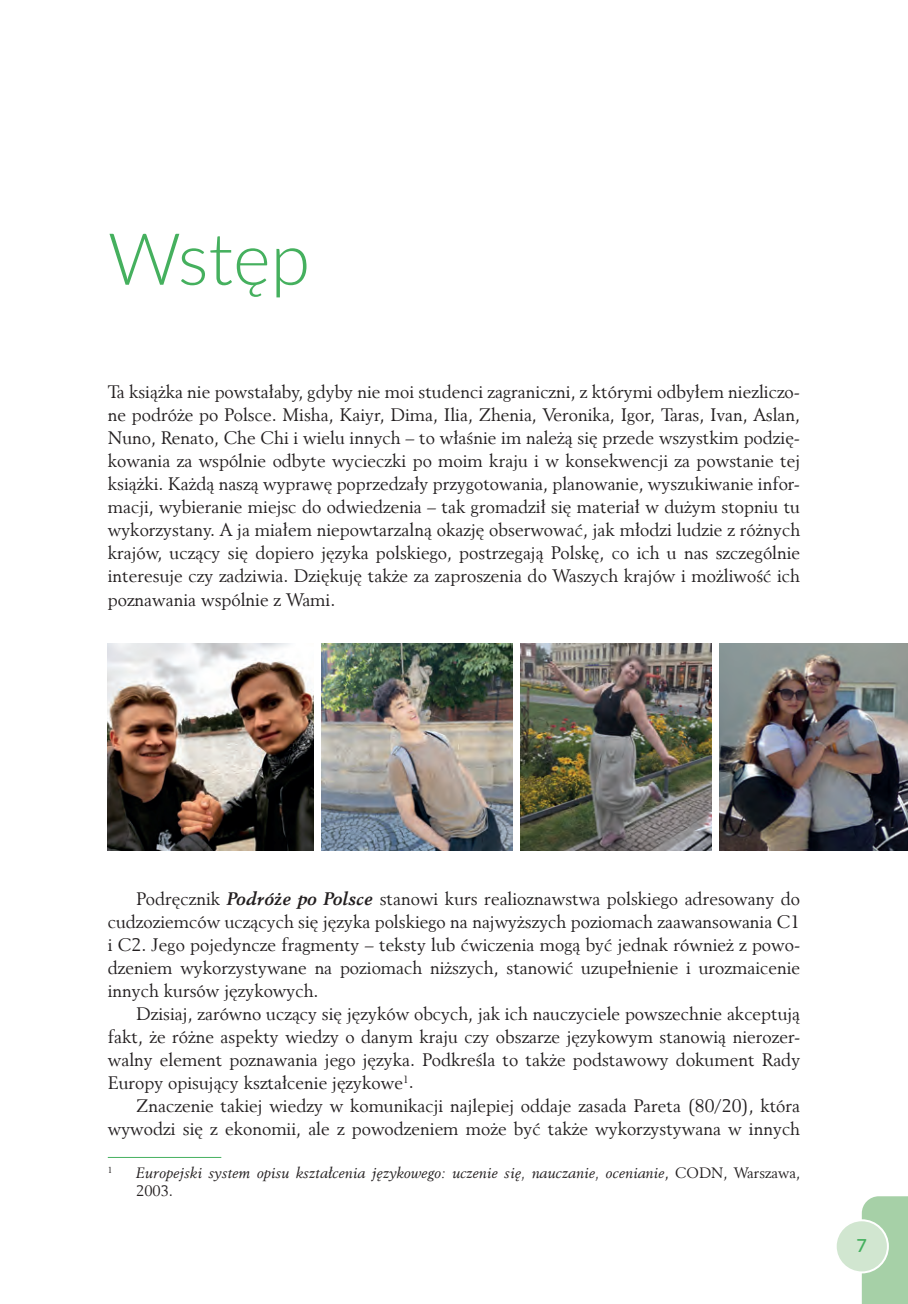
<style>
.page{position:relative;width:908px;height:1304px;background:#fff}
.page>*{position:absolute;margin:0;border:0;box-sizing:border-box;transform-origin:0 0}
.t1{font:300 72px "Lato";color:#45b05e}
.t2{font:18px/23px "Revival 565 EU";color:#231f20;text-align:justify}
.t3{font:600 18px "Lato";color:#45b05e}
.t4{font:italic 15px/18px "Revival 565 EU";color:#231f20}
.t5{font:8.8px "Revival 565 EU";color:#231f20}
.s1{font-weight:700;font-style:italic}
.s2{font-style:normal}
</style>
<div class="page">
<hr style="left:108px;top:1157px;width:113px;height:1px;background:#45b05e">
<div style="left:835px;top:1220px;width:52px;height:52px;background:#d1e6d0;border-radius:50%"></div>
<div style="left:834px;top:1219px;width:54px;height:54px;border:2px solid #fff;border-radius:50%"></div>
<img style="left:108px;top:643px;width:205px;height:208px">
<img style="left:321px;top:643px;width:191px;height:208px">
<img style="left:520px;top:643px;width:190px;height:208px">
<img style="left:719px;top:643px;width:188px;height:208px">
<svg style="left:861px;top:1196px;width:47px;height:108px"></svg>
<h1 class="t1" style="left:108px;top:209px;width:204px">Wstęp</h1>
<p class="t2" style="left:108px;top:381px;width:693px">Ta książka nie powstałaby, gdyby nie moi studenci zagraniczni, z którymi odbyłem niezliczo&shy;ne podróże po Polsce. Misha, Kaiyr, Dima, Ilia, Zhenia, Veronika, Igor, Taras, Ivan, Aslan, Nuno, Renato, Che Chi i wielu innych – to właśnie im należą się przede wszystkim podzię&shy;kowania za wspólnie odbyte wycieczki po moim kraju i w konsekwencji za powstanie tej książki. Każdą naszą wyprawę poprzedzały przygotowania, planowanie, wyszukiwanie infor&shy;macji, wybieranie miejsc do odwiedzenia – tak gromadził się materiał w dużym stopniu tu wykorzystany. A ja miałem niepowtarzalną okazję obserwować, jak młodzi ludzie z różnych krajów, uczący się dopiero języka polskiego, postrzegają Polskę, co ich u nas szczególnie interesuje czy zadziwia. Dziękuję także za zaproszenia do Waszych krajów i możliwość ich poznawania wspólnie z Wami.</p>
<p class="t2" style="left:108px;top:887px;width:693px;text-indent:28px">Podręcznik <span class="s1">Podróże po Polsce</span> stanowi kurs realioznawstwa polskiego adresowany do cudzoziemców uczących się języka polskiego na najwyższych poziomach zaawansowania C1 i C2. Jego pojedyncze fragmenty – teksty lub ćwiczenia mogą być jednak również z powo&shy;dzeniem wykorzystywane na poziomach niższych, stanowić uzupełnienie i urozmaicenie innych kursów językowych.</p>
<p class="t2" style="left:108px;top:1002px;width:693px;text-indent:28px">Dzisiaj, zarówno uczący się języków obcych, jak ich nauczyciele powszechnie akceptują fakt, że różne aspekty wiedzy o danym kraju czy obszarze językowym stanowią nierozer&shy;walny element poznawania jego języka. Podkreśla to także podstawowy dokument Rady Europy opisujący kształcenie językowe<sup>1</sup>.</p>
<p class="t2" style="left:108px;top:1094px;width:693px;text-align:right">Znaczenie takiej wiedzy w komunikacji najlepiej oddaje zasada Pareta (80/20), która wywodzi się z ekonomii, ale z powodzeniem może być także wykorzystywana w innych</p>
<p class="t5" style="left:108px;top:1165px;width:6px">1</p>
<p class="t4" style="left:136px;top:1165px;width:665px">Europejski system opisu kształcenia językowego: uczenie się, nauczanie, ocenianie<span class="s2">, CODN, Warszawa,<br>2003.</span></p>
<p class="t3" style="left:856px;top:1233px;width:12px">7</p>
</div>
